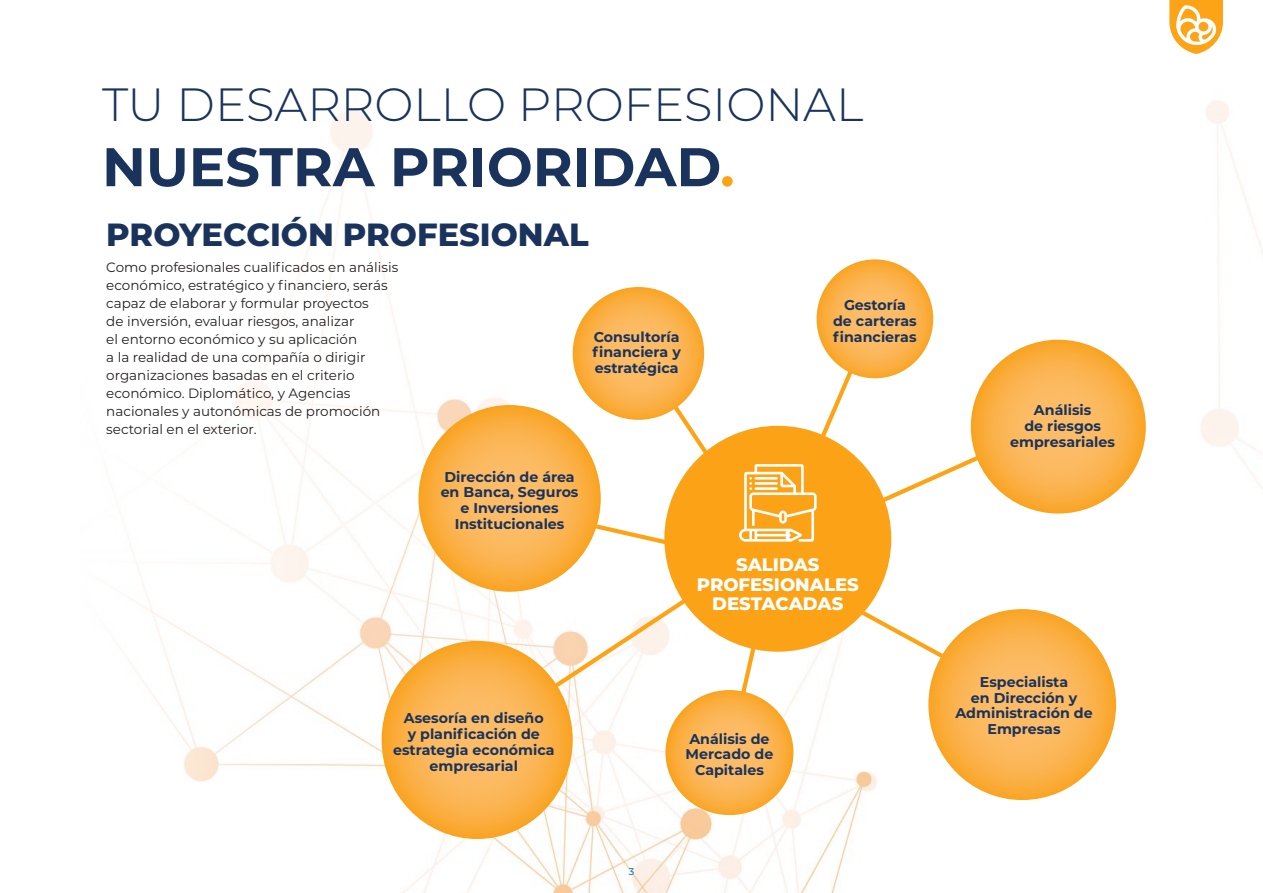
<style>
.page{position:relative;width:1263px;height:893px;background:#fff}
.page>*{position:absolute;margin:0;border:0;box-sizing:border-box;transform-origin:0 0}
.t1{font:700 54.3px "Montserrat";color:#1a335c}
.t2{font:300 46.5px "Montserrat";color:#1a335c}
.t3{font:800 32.1px "Montserrat";color:#1a335c}
.t4{font:800 18px/19.4px "Montserrat";color:#fff;text-align:center}
.t5{font:700 14.25px/15.8px "Montserrat";color:#1a335c;text-align:center}
.t6{font:13.5px/18px "Montserrat";color:#241f1f}
.t7{font:500 9.75px "Montserrat";color:#147ad1}
.s1{color:#fda416}
</style>
<div class="page">
<img style="left:133px;top:100px;width:1130px;height:793px">
<svg style="left:382px;top:259px;width:764px;height:580px"></svg>
<svg style="left:1169px;top:0;width:54px;height:54px"></svg>
<h2 class="t2" style="left:102px;top:73px;width:763px">TU DESARROLLO PROFESIONAL</h2>
<h1 class="t1" style="left:102px;top:128px;width:634px">NUESTRA PRIORIDAD<span class="s1">.</span></h1>
<h3 class="t3" style="left:106px;top:211px;width:484px">PROYECCIÓN PROFESIONAL</h3>
<p class="t6" style="left:106px;top:258px;width:293px">Como profesionales cualificados en análisis económico, estratégico y financiero, serás capaz de elaborar y formular proyectos<br>de inversión, evaluar riesgos, analizar<br>el entorno económico y su aplicación<br>a la realidad de una compañía o dirigir organizaciones basadas en el criterio económico. Diplomático, y Agencias nacionales y autonómicas de promoción sectorial en el exterior.</p>
<p class="t5" style="left:592px;top:328px;width:90px;text-align:justify">Consultoría financiera y estratégica</p>
<p class="t5" style="left:441px;top:468px;width:139px">Dirección de área en Banca, Seguros e Inversiones<br>Institucionales</p>
<p class="t5" style="left:833px;top:296px;width:85px">Gestoría de carteras financieras</p>
<h3 class="t4" style="left:697px;top:554px;width:163px">SALIDAS<br>PROFESIONALES<br>DESTACADAS</h3>
<p class="t5" style="left:393px;top:709px;width:163px">Asesoría en diseño<br>y planificación de estrategia económica empresarial</p>
<p class="t7" style="left:629px;top:864px;width:7px">3</p>
<p class="t5" style="left:686px;top:730px;width:89px">Análisis de<br>Mercado de<br>Capitales</p>
<p class="t5" style="left:1010px;top:402px;width:106px">Análisis<br>de riesgos empresariales</p>
<p class="t5" style="left:955px;top:673px;width:139px">Especialista<br>en Dirección y<br>Administración de<br>Empresas</p>
</div>
